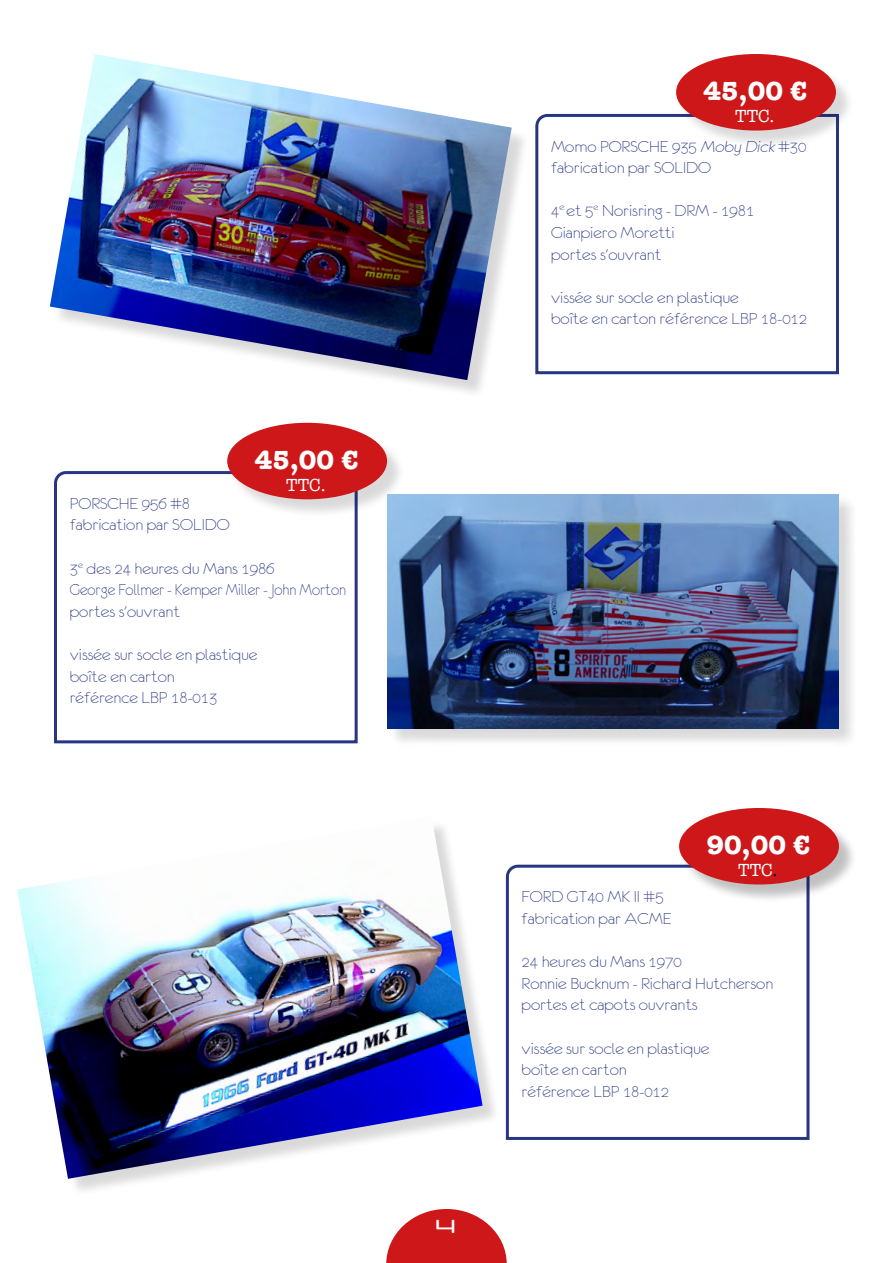
<style>
.page{position:relative;width:893px;height:1263px;background:#fff}
.page>*{position:absolute;margin:0;border:0;box-sizing:border-box;transform-origin:0 0}
.t1{font:700 27px "American Typewriter";color:#fff}
.t2{font:18px/21.6px "Brazilia";color:#283583}
.t3{font:18px "American Typewriter";color:#fff}
.t4{font:18px "Neuropol";color:#fff}
.s1{font-style:italic}
.s2{color:#000}
</style>
<div class="page">
<svg style="left:386px;top:1209px;width:121px;height:54px"></svg>
<svg style="left:535px;top:113px;width:304px;height:262px"></svg>
<div style="left:679px;top:56px;width:176px;height:94px;background:#000;opacity:.15"></div>
<div style="left:676px;top:54px;width:160px;height:77px;background:#cd1719;border-radius:50%"></div>
<div style="left:52px;top:57px;width:478px;height:342px;background:#000;opacity:.15"></div>
<img style="left:50px;top:54px;width:462px;height:326px">
<svg style="left:54px;top:470px;width:304px;height:274px"></svg>
<div style="left:230px;top:425px;width:176px;height:93px;background:#000;opacity:.15"></div>
<div style="left:227px;top:423px;width:160px;height:76px;background:#cd1719;border-radius:50%"></div>
<div style="left:389px;top:496px;width:469px;height:252px;background:#000;opacity:.15"></div>
<img style="left:387px;top:494px;width:452px;height:235px">
<svg style="left:505px;top:864px;width:305px;height:276px"></svg>
<div style="left:682px;top:810px;width:176px;height:93px;background:#000;opacity:.25"></div>
<div style="left:679px;top:808px;width:160px;height:76px;background:#cd1719;border-radius:50%"></div>
<div style="left:20px;top:819px;width:481px;height:378px;background:#000;opacity:.15"></div>
<img style="left:17px;top:819px;width:466px;height:360px">
<h1 class="t1" style="left:255px;top:437px;width:106px">45,00 €</h1>
<p class="t3" style="left:286px;top:471px;width:41px">TTC.</p>
<p class="t2" style="left:70px;top:492px;width:161px">PORSCHE 956 #8 fabrication par SOLIDO</p>
<p class="t2" style="left:70px;top:557px;width:278px">3<sup>e</sup> des 24 heures du Mans 1986<br>George Follmer - Kemper Miller - John Morton portes s'ouvrant</p>
<p class="t2" style="left:70px;top:644px;width:189px">vissée sur socle en plastique boîte en carton<br>référence LBP 18-013</p>
<h1 class="t1" style="left:704px;top:68px;width:106px">45,00 €</h1>
<p class="t3" style="left:735px;top:102px;width:41px">TTC.</p>
<p class="t2" style="left:551px;top:135px;width:257px">Momo PORSCHE 935 <span class="s1">Moby Dick</span> #30 fabrication par SOLIDO</p>
<p class="t2" style="left:551px;top:200px;width:205px">4<sup>e</sup> et 5<sup>e</sup> Norisring - DRM - 1981<br>Gianpiero Moretti<br>portes s'ouvrant</p>
<p class="t2" style="left:551px;top:287px;width:258px">vissée sur socle en plastique<br>boîte en carton référence LBP 18-012</p>
<p class="t4" style="left:436px;top:1215px;width:21px">4</p>
<h1 class="t1" style="left:707px;top:822px;width:106px">90,00 €</h1>
<p class="t3" style="left:738px;top:856px;width:41px">TTC<span class="s2">.</span></p>
<p class="t2" style="left:522px;top:886px;width:152px">FORD GT40 MK II #5 fabrication par ACME</p>
<p class="t2" style="left:522px;top:951px;width:253px">24 heures du Mans 1970<br>Ronnie Bucknum - Richard Hutcherson portes et capots ouvrants</p>
<p class="t2" style="left:522px;top:1037px;width:189px">vissée sur socle en plastique boîte en carton<br>référence LBP 18-012</p>
</div>
